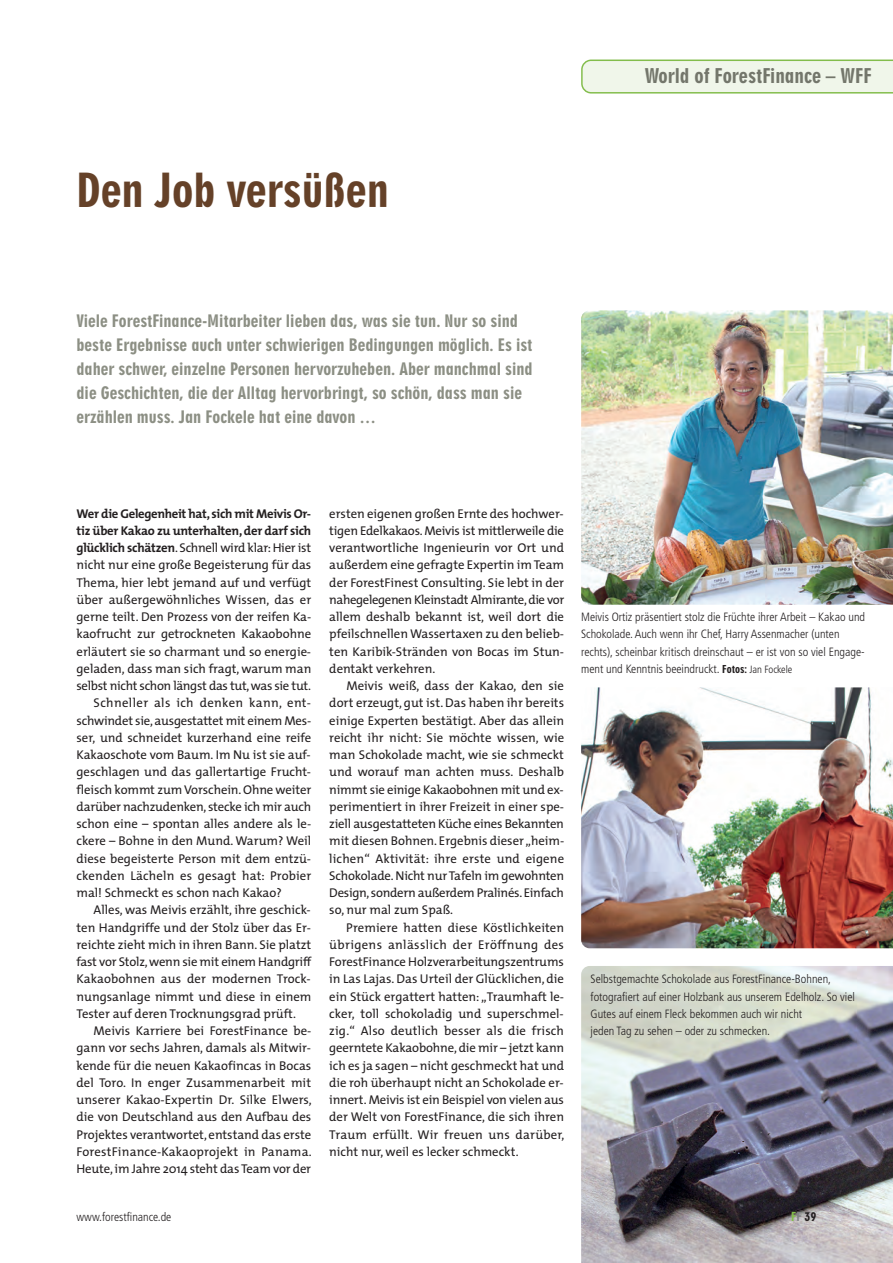
<style>
.page{position:relative;width:893px;height:1263px;background:#fff}
.page>*{position:absolute;margin:0;border:0;box-sizing:border-box;transform-origin:0 0}
.t1{font:45px "Geometric 706 BT Black Condensed B";color:#654128}
.t2{font:19.5px "Geometric 706 BT Black Condensed B";color:#73766b}
.t3{font:16.5px/24px "Geometric 706 BT Black Condensed B";color:#8c8f84}
.t4{font:12.75px/17.2px "The Mix";color:#231f20;text-align:justify}
.t5{font:12.75px "The Mix";letter-spacing:-.02em;color:#231f20}
.t6{font:700 12.75px "The Mix";letter-spacing:-.025em;color:#231f20}
.t7{font:12.75px "The Mix";letter-spacing:-.025em;color:#231f20}
.t8{font:12.75px "The Mix";letter-spacing:.03em;color:#231f20}
.t9{font:300 condensed 12px/17.2px "Frutiger";color:#231f20}
.t10{font:12px "Geometric 706 BT Black Condensed B";color:#231f20}
.s1{font-weight:700}
.s2{font-family:"Geometric 706 BT Black Condensed B";font-weight:400;font-stretch:normal;font-size:10.5px}
.s3{font-size:10.5px}
.s4{color:#83bd4c}
.s5{color:#808285}
</style>
<div class="page">
<img style="left:581px;top:966px;width:312px;height:297px">
<img style="left:581px;top:310px;width:312px;height:295px">
<img style="left:581px;top:687px;width:312px;height:261px">
<svg style="left:581px;top:60px;width:312px;height:34px;background:#e7f1de"></svg>
<h1 class="t1" style="left:77px;top:173px;width:314px">Den Job versüßen</h1>
<h2 class="t2" style="left:645px;top:69px;width:228px">World of ForestFinance – WFF</h2>
<p class="t3" style="left:77px;top:310px;width:458px">Viele ForestFinance-Mitarbeiter lieben das, was sie tun. Nur so sind beste Ergebnisse auch unter schwierigen Bedingungen möglich. Es ist daher schwer, einzelne Personen hervorzuheben. Aber manchmal sind die Geschichten, die der Alltag hervorbringt, so schön, dass man sie erzählen muss. Jan Fockele hat eine davon …</p>
<p class="t6" style="left:77px;top:509px;width:236px">Wer die Gelegenheit hat, sich mit Meivis Or-</p>
<p class="t6" style="left:77px;top:526px;width:236px">tiz über Kakao zu unterhalten, der darf sich</p>
<p class="t5" style="left:77px;top:543px;width:236px"><span class="s1">glücklich schätzen</span>. Schnell wird klar: Hier ist</p>
<p class="t4" style="left:77px;top:558px;width:236px">nicht nur eine große Begeisterung für das</p>
<p class="t4" style="left:77px;top:575px;width:236px">Thema, hier lebt jemand auf und verfügt</p>
<p class="t4" style="left:77px;top:592px;width:236px">über außergewöhnliches Wissen, das er</p>
<p class="t4" style="left:77px;top:610px;width:236px">gerne teilt. Den Prozess von der reifen Ka-</p>
<p class="t4" style="left:77px;top:627px;width:236px">kaofrucht zur getrockneten Kakaobohne</p>
<p class="t4" style="left:77px;top:644px;width:236px">erläutert sie so charmant und so energie-</p>
<p class="t4" style="left:77px;top:661px;width:236px">geladen, dass man sich fragt, warum man</p>
<p class="t7" style="left:77px;top:681px;width:236px">selbst nicht schon längst das tut, was sie tut.</p>
<p class="t8" style="left:94px;top:699px;width:219px">Schneller als ich denken kann, ent-</p>
<p class="t5" style="left:77px;top:716px;width:236px">schwindet sie, ausgestattet mit einem Mes-</p>
<p class="t4" style="left:77px;top:730px;width:236px">ser, und schneidet kurzerhand eine reife</p>
<p class="t4" style="left:77px;top:748px;width:236px">Kakaoschote vom Baum. Im Nu ist sie auf-</p>
<p class="t4" style="left:77px;top:765px;width:236px">geschlagen und das gallertartige Frucht-</p>
<p class="t4" style="left:77px;top:782px;width:236px">fleisch kommt zum Vorschein. Ohne weiter</p>
<p class="t4" style="left:77px;top:799px;width:236px">darüber nachzudenken, stecke ich mir auch</p>
<p class="t4" style="left:77px;top:817px;width:236px">schon eine – spontan alles andere als le-</p>
<p class="t4" style="left:77px;top:834px;width:236px">ckere – Bohne in den Mund. Warum? Weil</p>
<p class="t4" style="left:77px;top:851px;width:236px">diese begeisterte Person mit dem entzü-</p>
<p class="t4" style="left:77px;top:868px;width:236px">ckenden Lächeln es gesagt hat: Probier</p>
<p class="t4" style="left:77px;top:886px;width:207px">mal! Schmeckt es schon nach Kakao?</p>
<p class="t4" style="left:94px;top:903px;width:219px">Alles, was Meivis erzählt, ihre geschick-</p>
<p class="t4" style="left:77px;top:920px;width:236px">ten Handgriffe und der Stolz über das Er-</p>
<p class="t4" style="left:77px;top:937px;width:236px">reichte zieht mich in ihren Bann. Sie platzt</p>
<p class="t5" style="left:77px;top:957px;width:236px">fast vor Stolz, wenn sie mit einem Handgriff</p>
<p class="t4" style="left:77px;top:972px;width:236px">Kakaobohnen aus der modernen Trock-</p>
<p class="t4" style="left:77px;top:989px;width:236px">nungsanlage nimmt und diese in einem</p>
<p class="t4" style="left:77px;top:1006px;width:221px">Tester auf deren Trocknungsgrad prüft.</p>
<p class="t4" style="left:94px;top:1024px;width:219px">Meivis Karriere bei ForestFinance be-</p>
<p class="t4" style="left:77px;top:1041px;width:236px">gann vor sechs Jahren, damals als Mitwir-</p>
<p class="t4" style="left:77px;top:1058px;width:236px">kende für die neuen Kakaofincas in Bocas</p>
<p class="t4" style="left:77px;top:1075px;width:236px">del Toro. In enger Zusammenarbeit mit</p>
<p class="t4" style="left:77px;top:1093px;width:237px">unserer Kakao-Expertin Dr. Silke Elwers,</p>
<p class="t4" style="left:77px;top:1110px;width:236px">die von Deutschland aus den Aufbau des</p>
<p class="t4" style="left:77px;top:1127px;width:236px">Projektes verantwortet, entstand das erste</p>
<p class="t4" style="left:77px;top:1144px;width:237px">ForestFinance-Kakaoprojekt in Panama.</p>
<p class="t4" style="left:77px;top:1162px;width:236px">Heute, im Jahre 2014 steht das Team vor der</p>
<p class="t4" style="left:329px;top:506px;width:236px">ersten eigenen großen Ernte des hochwer&shy;tigen Edelkakaos. Meivis ist mittlerweile die verantwortliche Ingenieurin vor Ort und außerdem eine gefragte Expertin im Team der ForestFinest Consulting. Sie lebt in der nahegelegenen Kleinstadt Almirante, die vor allem deshalb bekannt ist, weil dort die pfeilschnellen Wassertaxen zu den belieb&shy;ten Karibik-Stränden von Bocas im Stun&shy;dentakt verkehren.</p>
<p class="t4" style="left:329px;top:679px;width:236px;text-indent:17px">Meivis weiß, dass der Kakao, den sie dort erzeugt, gut ist. Das haben ihr bereits einige Experten bestätigt. Aber das allein reicht ihr nicht: Sie möchte wissen, wie man Schokolade macht, wie sie schmeckt und worauf man achten muss. Deshalb nimmt sie einige Kakaobohnen mit und ex&shy;perimentiert in ihrer Freizeit in einer spe&shy;ziell ausgestatteten Küche eines Bekannten mit diesen Bohnen. Ergebnis dieser „heim&shy;lichen“ Aktivität: ihre erste und eigene Schokolade. Nicht nur Tafeln im gewohnten Design, sondern außerdem Pralinés. Einfach so, nur mal zum Spaß.</p>
<p class="t4" style="left:329px;top:920px;width:237px;text-indent:17px">Premiere hatten diese Köstlichkeiten übrigens anlässlich der Eröffnung des ForestFinance Holzverarbeitungszentrums in Las Lajas. Das Urteil der Glücklichen, die ein Stück ergattert hatten: „Traumhaft le&shy;cker, toll schokoladig und superschmel&shy;zig.“ Also deutlich besser als die frisch geerntete Kakaobohne, die mir – jetzt kann ich es ja sagen – nicht geschmeckt hat und die roh überhaupt nicht an Schokolade er&shy;innert. Meivis ist ein Beispiel von vielen aus der Welt von ForestFinance, die sich ihren Traum erfüllt. Wir freuen uns darüber, nicht nur, weil es lecker schmeckt.</p>
<p class="t9" style="left:581px;top:609px;width:285px">Meivis Ortiz präsentiert stolz die Früchte ihrer Arbeit – Kakao und Schokolade. Auch wenn ihr Chef, Harry Assenmacher (unten rechts), scheinbar kritisch dreinschaut – er ist von so viel Engage&shy;ment und Kenntnis beeindruckt. <span class="s2">Fotos:</span> <span class="s3">Jan Fockele</span></p>
<p class="t9" style="left:591px;top:971px;width:266px">Selbstgemachte Schokolade aus ForestFinance-Bohnen, fotografiert auf einer Holzbank aus unserem Edelholz. So viel Gutes auf einem Fleck bekommen auch wir nicht<br>jeden Tag zu sehen – oder zu schmecken.</p>
<p class="t9" style="left:77px;top:1209px;width:96px">www.forestfinance.de</p>
<p class="t10" style="left:791px;top:1212px;width:27px"><span class="s4">F</span><span class="s5">F</span> 39</p>
</div>
